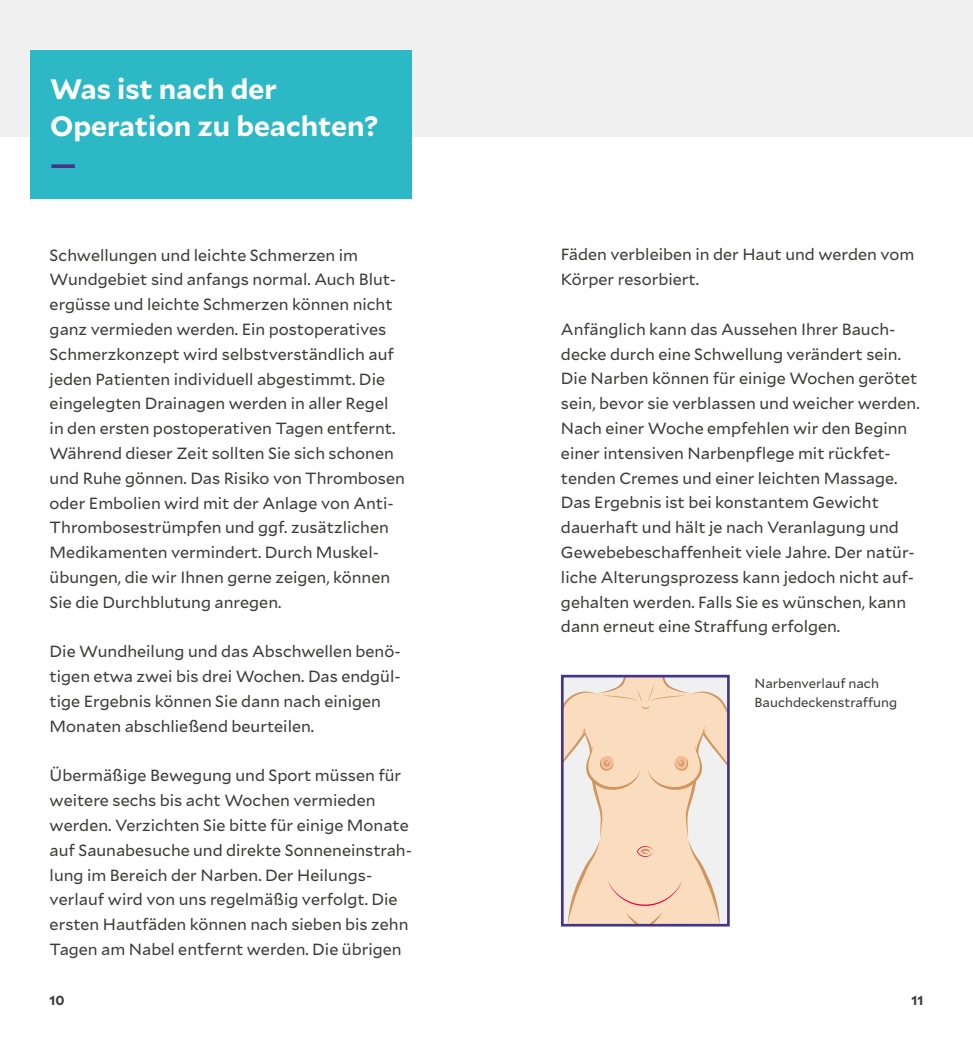
<style>
.page{position:relative;width:973px;height:1042px;background:#fff}
.page>*{position:absolute;margin:0;border:0;box-sizing:border-box;transform-origin:0 0}
.t1{font:700 28px/37.3px "Mallory";color:#fff}
.t2{font:700 28px "Mallory";color:#43358b}
.t3{font:16.1px/24.8px "Mallory";color:#3c3c3b}
.t4{font:13.12px/18.6px "Mallory";color:#3c3c3b}
.t5{font:700 13.12px "Mallory";color:#3c3c3b}
</style>
<div class="page">
<div style="left:0;top:0;width:972px;height:136px;background:#f0f0f0"></div>
<div style="left:30px;top:50px;width:382px;height:148px;background:#2db8c5"></div>
<svg style="left:565px;top:679px;width:160px;height:243px"></svg>
<div style="left:561px;top:675px;width:168px;height:251px;border:3px solid #43358b"></div>
<h1 class="t1" style="left:50px;top:69px;width:329px">Was ist nach der<br>Operation zu beachten?</h1>
<h1 class="t2" style="left:50px;top:143px;width:28px">—</h1>
<p class="t3" style="left:50px;top:241px;width:356px">Schwellungen und leichte Schmerzen im Wundgebiet sind anfangs normal. Auch Blut&shy;ergüsse und leichte Schmerzen können nicht ganz vermieden werden. Ein postoperatives Schmerzkonzept wird selbstverständlich auf jeden Patienten individuell abgestimmt. Die eingelegten Drainagen werden in aller Regel in den ersten postoperativen Tagen entfernt.<br>Während dieser Zeit sollten Sie sich schonen und Ruhe gönnen. Das Risiko von Thrombosen oder Embolien wird mit der Anlage von Anti-Thrombosestrümpfen und ggf. zusätzlichen Medikamenten vermindert. Durch Muskel&shy;übungen, die wir Ihnen gerne zeigen, können Sie die Durchblutung anregen.</p>
<p class="t3" style="left:50px;top:638px;width:352px">Die Wundheilung und das Abschwellen benö&shy;tigen etwa zwei bis drei Wochen. Das endgül&shy;tige Ergebnis können Sie dann nach einigen Monaten abschließend beurteilen.</p>
<p class="t3" style="left:50px;top:762px;width:364px">Übermäßige Bewegung und Sport müssen für weitere sechs bis acht Wochen vermieden werden. Verzichten Sie bitte für einige Monate auf Saunabesuche und direkte Sonneneinstrah&shy;lung im Bereich der Narben. Der Heilungs&shy;verlauf wird von uns regelmäßig verfolgt. Die ersten Hautfäden können nach sieben bis zehn Tagen am Nabel entfernt werden. Die übrigen</p>
<p class="t3" style="left:561px;top:241px;width:355px">Fäden verbleiben in der Haut und werden vom<br>Körper resorbiert.</p>
<p class="t3" style="left:561px;top:316px;width:360px">Anfänglich kann das Aussehen Ihrer Bauch&shy;decke durch eine Schwellung verändert sein.<br>Die Narben können für einige Wochen gerötet sein, bevor sie verblassen und weicher werden.<br>Nach einer Woche empfehlen wir den Beginn einer intensiven Narbenpflege mit rückfet&shy;tenden Cremes und einer leichten Massage.<br>Das Ergebnis ist bei konstantem Gewicht dauerhaft und hält je nach Veranlagung und Gewebebeschaffenheit viele Jahre. Der natür&shy;liche Alterungsprozess kann jedoch nicht auf&shy;gehalten werden. Falls Sie es wünschen, kann dann erneut eine Straffung erfolgen.</p>
<p class="t4" style="left:754px;top:674px;width:144px">Narbenverlauf nach<br>Bauchdeckenstraffung</p>
<p class="t5" style="left:50px;top:990px;width:17px">10</p>
<p class="t5" style="left:911px;top:990px;width:13px">11</p>
</div>
